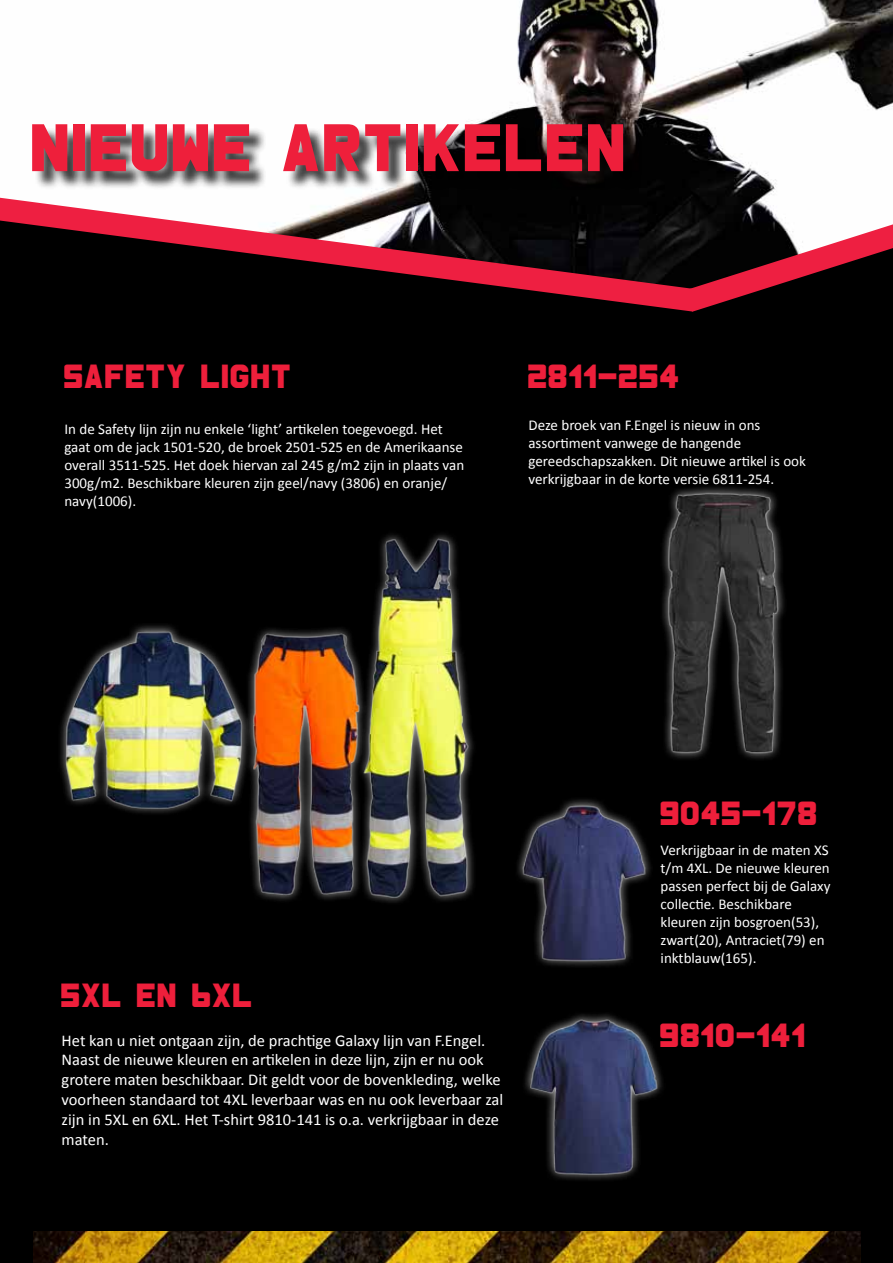
<style>
.page{position:relative;width:893px;height:1263px;background:#fff}
.page>*{position:absolute;margin:0;border:0;box-sizing:border-box;transform-origin:0 0}
.t1{font:60px "MSU1";color:#ee1f3b}
.t2{font:30px "MSU1";color:#ee1f3b}
.t3{font:16.5px/19.8px "Calibri";color:#fff}
.t4{font:15px/18px "Calibri";color:#fff}
</style>
<div class="page">
<hr style="left:0;top:1px;width:1px;height:1262px;background:#000">
<div style="left:0;top:0;width:893px;height:1262px;background:#000"></div>
<img style="left:1px;top:0;width:892px;height:224px">
<svg style="left:0;top:198px;width:696px;height:112px"></svg>
<svg style="left:676px;top:224px;width:217px;height:88px"></svg>
<img style="left:34px;top:1231px;width:827px;height:32px">
<div style="left:35px;top:127px;width:606px;height:63px;background:#000;opacity:.75"></div>
<div style="left:57px;top:623px;width:194px;height:194px;background:#fff;opacity:.75"></div>
<img style="left:64px;top:629px;width:180px;height:181px">
<div style="left:245px;top:625px;width:123px;height:279px;background:#fff;opacity:.75"></div>
<img style="left:224px;top:632px;width:111px;height:265px">
<div style="left:356px;top:530px;width:121px;height:375px;background:#fff;opacity:.75"></div>
<img style="left:335px;top:537px;width:142px;height:363px">
<div style="left:521px;top:1011px;width:145px;height:172px;background:#fff;opacity:.75"></div>
<img style="left:521px;top:1016px;width:145px;height:162px">
<img style="left:662px;top:487px;width:123px;height:272px">
<div style="left:514px;top:797px;width:140px;height:172px;background:#fff;opacity:.75"></div>
<img style="left:514px;top:803px;width:140px;height:162px">
<h1 class="t1" style="left:32px;top:107px;width:598px">NIEUWE ARTIKELEN</h1>
<h2 class="t2" style="left:64px;top:356px;width:230px">SAFETY LIGHT</h2>
<p class="t4" style="left:64px;top:420px;width:401px">In de Safety lijn zijn nu enkele ‘light’ artikelen toegevoegd. Het gaat om de jack 1501-520, de broek 2501-525 en de Amerikaanse overall 3511-525. Het doek hiervan zal 245 g/m2 zijn in plaats van 300g/m2. Beschikbare kleuren zijn geel/navy (3806) en oranje/ navy(1006).</p>
<h2 class="t2" style="left:528px;top:356px;width:154px">2811-254</h2>
<p class="t4" style="left:528px;top:416px;width:279px">Deze broek van F.Engel is nieuw in ons assortiment vanwege de hangende gereedschapszakken. Dit nieuwe artikel is ook verkrijgbaar in de korte versie 6811-254.</p>
<h2 class="t2" style="left:62px;top:974px;width:194px">5XL EN 6XL</h2>
<p class="t3" style="left:62px;top:1030px;width:443px">Het kan u niet ontgaan zijn, de prachtige Galaxy lijn van F.Engel.<br>Naast de nieuwe kleuren en artikelen in deze lijn, zijn er nu ook grotere maten beschikbaar. Dit geldt voor de bovenkleding, welke voorheen standaard tot 4XL leverbaar was en nu ook leverbaar zal zijn in 5XL en 6XL. Het T-shirt 9810-141 is o.a. verkrijgbaar in deze maten.</p>
<h2 class="t2" style="left:661px;top:793px;width:160px">9045-178</h2>
<p class="t4" style="left:661px;top:841px;width:171px">Verkrijgbaar in de maten XS t/m 4XL. De nieuwe kleuren passen perfect bij de Galaxy collectie. Beschikbare kleuren zijn bosgroen(53), zwart(20), Antraciet(79) en inktblauw(165).</p>
<h2 class="t2" style="left:661px;top:1015px;width:148px">9810-141</h2>
</div>
